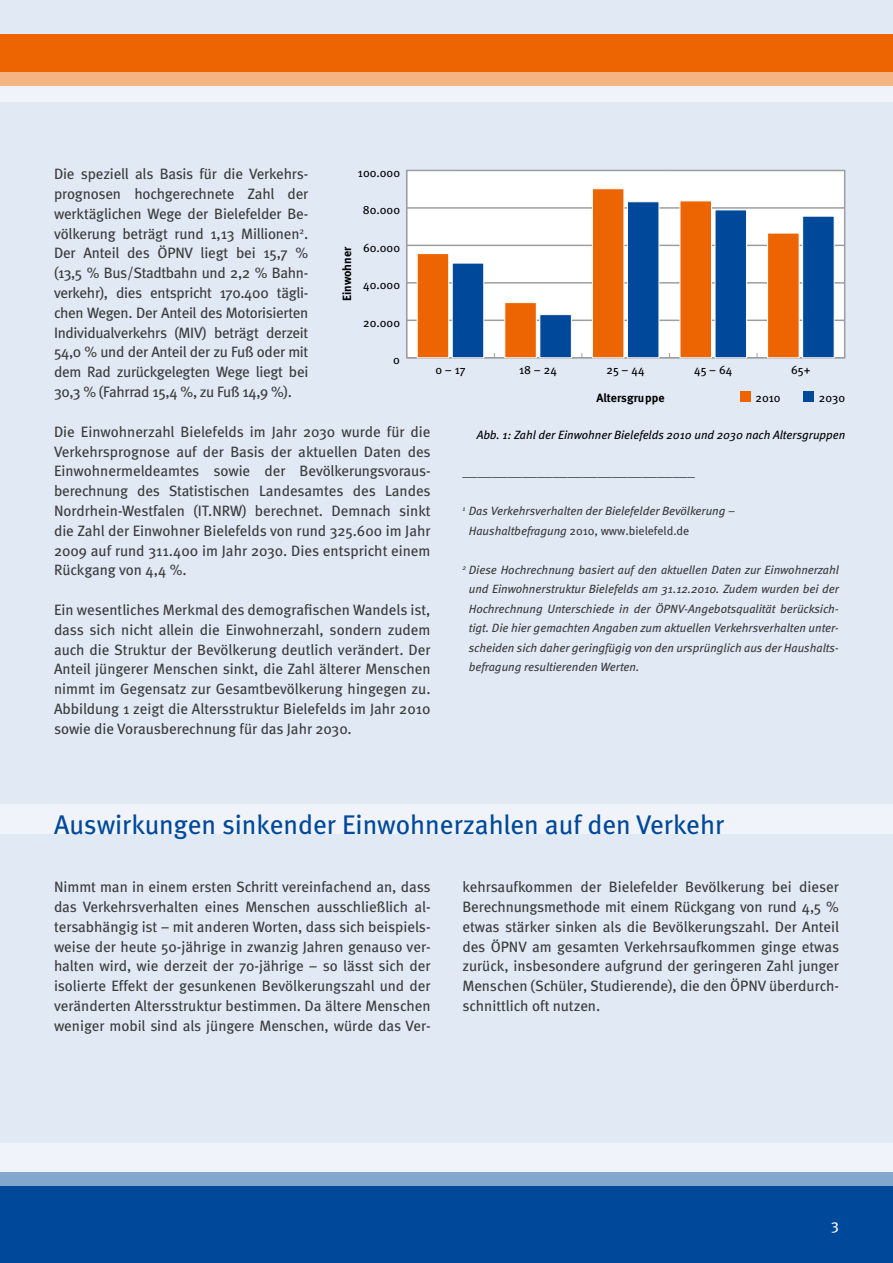
<style>
.page{position:relative;width:893px;height:1263px;background:#e1e9f5}
.page>*{position:absolute;margin:0;border:0;box-sizing:border-box;transform-origin:0 0}
.t1{font:27px "Meta";color:#00499a}
.t2{font:15px/19.8px "Meta";color:#3b3b3a;text-align:justify}
.t3{font:15px "Meta";color:#fff}
.t4{font:italic 12px/19.5px "Meta";color:#3b3b3a}
.t5{font:12px "Meta";color:#000}
.t6{font:italic 12px "Meta";color:#000}
.t7{font:700 12px "Meta";color:#000}
.s1{font-style:normal}
</style>
<div class="page">
<div style="left:0;top:34px;width:893px;height:52px;background:#ec6502"></div>
<div style="left:0;top:1172px;width:893px;height:91px;background:#00499a"></div>
<svg style="left:0;top:72px;width:893px;height:30px;fill:#f0f4fa"></svg>
<svg style="left:0;top:1143px;width:893px;height:42px;fill:#f0f4fa"></svg>
<div style="left:0;top:804px;width:893px;height:30px;background:#f0f4fa"></div>
<div style="left:407px;top:170px;width:438px;height:188px;background:#fff"></div>
<hr style="left:407px;top:357px;width:438px;height:1px;background:#9c9d9d">
<hr style="left:406px;top:170px;width:1px;height:188px;background:#9c9d9d">
<hr style="left:407px;top:320px;width:438px;height:1px;background:#9c9d9d">
<hr style="left:407px;top:282px;width:438px;height:2px;background:#9c9d9d">
<hr style="left:407px;top:245px;width:438px;height:1px;background:#9c9d9d">
<hr style="left:407px;top:207px;width:438px;height:2px;background:#9c9d9d">
<div style="left:802px;top:216px;width:32px;height:142px;background:#00499a;border:1px solid #fff"></div>
<div style="left:715px;top:210px;width:32px;height:148px;background:#00499a;border:1px solid #fff"></div>
<div style="left:627px;top:202px;width:32px;height:156px;background:#00499a;border:1px solid #fff"></div>
<div style="left:540px;top:314px;width:32px;height:44px;background:#00499a;border:1px solid #fff"></div>
<div style="left:452px;top:263px;width:32px;height:95px;background:#00499a;border:1px solid #fff"></div>
<div style="left:767px;top:233px;width:32px;height:125px;background:#ec6502;border:1px solid #fff"></div>
<div style="left:680px;top:201px;width:32px;height:157px;background:#ec6502;border:1px solid #fff"></div>
<div style="left:592px;top:188px;width:32px;height:170px;background:#ec6502;border:1px solid #fff"></div>
<div style="left:505px;top:302px;width:32px;height:56px;background:#ec6502;border:1px solid #fff"></div>
<div style="left:417px;top:253px;width:32px;height:105px;background:#ec6502;border:1px solid #fff"></div>
<div style="left:741px;top:392px;width:10px;height:10px;background:#ec6502"></div>
<div style="left:804px;top:392px;width:10px;height:10px;background:#00499a"></div>
<hr style="left:0;top:842px;width:1px;height:30px;background:#fff">
<p class="t2" style="left:54px;top:164px;width:256px">Die speziell als Basis für die Verkehrs&shy;prognosen hochgerechnete Zahl der werktäglichen Wege der Bielefelder Be&shy;völkerung beträgt rund 1,13 Millionen<sup>2</sup>.<br>Der Anteil des ÖPNV liegt bei 15,7 % (13,5 % Bus/Stadtbahn und 2,2 % Bahn&shy;verkehr), dies entspricht 170.400 tägli&shy;chen Wegen. Der Anteil des Motorisierten Individualverkehrs (MIV) beträgt derzeit 54,0 % und der Anteil der zu Fuß oder mit dem Rad zurückgelegten Wege liegt bei 30,3 % (Fahrrad 15,4 %, zu Fuß 14,9 %).</p>
<p class="t2" style="left:54px;top:421px;width:378px">Die Einwohnerzahl Bielefelds im Jahr 2030 wurde für die Verkehrsprognose auf der Basis der aktuellen Daten des Einwohnermeldeamtes sowie der Bevölkerungsvoraus&shy;berechnung des Statistischen Landesamtes des Landes Nordrhein-Westfalen (IT.NRW) berechnet. Demnach sinkt die Zahl der Einwohner Bielefelds von rund 325.600 im Jahr 2009 auf rund 311.400 im Jahr 2030. Dies entspricht einem Rückgang von 4,4 %.</p>
<p class="t2" style="left:54px;top:600px;width:378px">Ein wesentliches Merkmal des demografischen Wandels ist, dass sich nicht allein die Einwohnerzahl, sondern zudem auch die Struktur der Bevölkerung deutlich verändert. Der Anteil jüngerer Menschen sinkt, die Zahl älterer Menschen nimmt im Gegensatz zur Gesamtbevölkerung hingegen zu.<br>Abbildung 1 zeigt die Altersstruktur Bielefelds im Jahr 2010 sowie die Vorausberechnung für das Jahr 2030.</p>
<p class="t5" style="left:358px;top:166px;width:44px">100.000</p>
<p class="t5" style="left:363px;top:203px;width:39px">80.000</p>
<p class="t5" style="left:363px;top:241px;width:39px">60.000</p>
<p class="t7" style="left:340px;top:301px;width:56px;rotate:-90deg">Einwohner</p>
<p class="t5" style="left:363px;top:278px;width:38px">40.000</p>
<p class="t5" style="left:363px;top:316px;width:38px">20.000</p>
<p class="t5" style="left:393px;top:353px;width:8px">0</p>
<p class="t5" style="left:435px;top:363px;width:32px">0 – 17</p>
<p class="t5" style="left:519px;top:363px;width:39px">18 – 24</p>
<p class="t5" style="left:607px;top:363px;width:40px">25 – 44</p>
<p class="t5" style="left:694px;top:363px;width:40px">45 – 64</p>
<p class="t5" style="left:791px;top:363px;width:21px">65+</p>
<p class="t7" style="left:596px;top:390px;width:70px">Altersgruppe</p>
<p class="t5" style="left:755px;top:390px;width:27px">2010</p>
<p class="t5" style="left:819px;top:390px;width:28px">2030</p>
<p class="t6" style="left:477px;top:428px;width:370px">Abb. 1: Zahl der Einwohner Bielefelds 2010 und 2030 nach Altersgruppen</p>
<p class="t2" style="left:462px;top:461px;width:234px">_______________________________</p>
<p class="t4" style="left:469px;top:501px;width:268px;text-indent:-6px"><sup>1</sup> Das Verkehrsverhalten der Bielefelder Bevölkerung –<br>Haushaltbefragung <span class="s1">2010, www.bielefeld.de</span></p>
<p class="t4" style="left:469px;top:560px;width:372px;text-align:justify;text-indent:-6px"><sup>2</sup> Diese Hochrechnung basiert auf den aktuellen Daten zur Einwohnerzahl und Einwohnerstruktur Bielefelds am 31.12.2010. Zudem wurden bei der Hochrechnung Unterschiede in der ÖPNV-Angebotsqualität berücksich&shy;tigt. Die hier gemachten Angaben zum aktuellen Verkehrsverhalten unter&shy;scheiden sich daher geringfügig von den ursprünglich aus der Haushalts&shy;befragung resultierenden Werten.</p>
<h1 class="t1" style="left:54px;top:808px;width:672px">Auswirkungen sinkender Einwohnerzahlen auf den Verkehr</h1>
<p class="t2" style="left:54px;top:877px;width:378px">Nimmt man in einem ersten Schritt vereinfachend an, dass das Verkehrsverhalten eines Menschen ausschließlich al&shy;tersabhängig ist – mit anderen Worten, dass sich beispiels&shy;weise der heute 50-jährige in zwanzig Jahren genauso ver&shy;halten wird, wie derzeit der 70-jährige – so lässt sich der isolierte Effekt der gesunkenen Bevölkerungszahl und der veränderten Altersstruktur bestimmen. Da ältere Menschen weniger mobil sind als jüngere Menschen, würde das Ver-</p>
<p class="t2" style="left:462px;top:877px;width:378px">kehrsaufkommen der Bielefelder Bevölkerung bei dieser Berechnungsmethode mit einem Rückgang von rund 4,5 % etwas stärker sinken als die Bevölkerungszahl. Der Anteil des ÖPNV am gesamten Verkehrsaufkommen ginge etwas zurück, insbesondere aufgrund der geringeren Zahl junger Menschen (Schüler, Studierende), die den ÖPNV überdurch&shy;schnittlich oft nutzen.</p>
<p class="t3" style="left:831px;top:1216px;width:9px">3</p>
</div>
